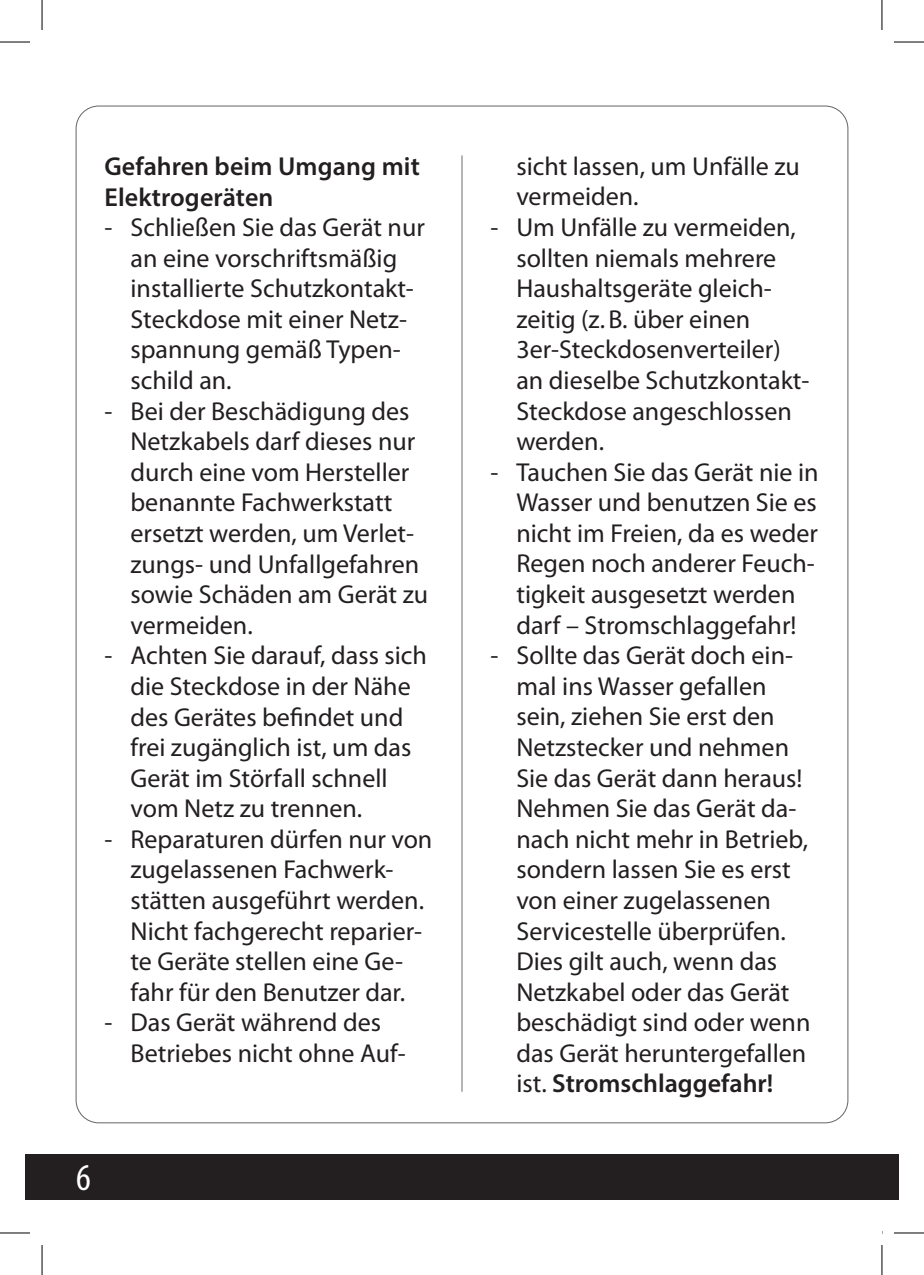
<style>
.page{position:relative;width:924px;height:1275px;background:#fff}
.page>*{position:absolute;margin:0;border:0;box-sizing:border-box;transform-origin:0 0}
.t1{font:condensed 38px "Myriad Pro";color:#fff}
.t2{font:26px/30.6px "Myriad Pro";color:#231f20}
.t3{font:600 26px/30.6px "Myriad Pro";letter-spacing:.005em;color:#231f20}
.s1{font-weight:600}
</style>
<div class="page">
<div style="left:25px;top:1154px;width:873px;height:45px;background:#231f20"></div>
<hr style="left:461px;top:155px;width:1px;height:936px;background:#6c6d70">
<hr style="left:0;top:42px;width:30px;height:1px;background:#000">
<hr style="left:893px;top:42px;width:30px;height:1px;background:#000">
<hr style="left:0;top:1232px;width:30px;height:1px;background:#000">
<hr style="left:893px;top:1232px;width:30px;height:1px;background:#000">
<hr style="left:42px;top:0;width:1px;height:30px;background:#000">
<hr style="left:42px;top:1245px;width:1px;height:30px;background:#000">
<hr style="left:881px;top:0;width:1px;height:30px;background:#000">
<hr style="left:881px;top:1245px;width:1px;height:30px;background:#000">
<p class="t3" style="left:104px;top:150px;width:317px">Gefahren beim Umgang mit<br>Elektrogeräten</p>
<p class="t2" style="left:130px;top:213px;width:296px;text-indent:-26px">- Schließen Sie das Gerät nur an eine vorschriftsmäßig installierte Schutzkontakt-<br>Steckdose mit einer Netz&shy;spannung gemäß Typen&shy;schild an.</p>
<p class="t2" style="left:130px;top:396px;width:299px;text-indent:-26px">- Bei der Beschädigung des<br>Netzkabels darf dieses nur durch eine vom Hersteller benannte Fachwerkstatt ersetzt werden, um Verlet&shy;zungs- und Unfallgefahren sowie Schäden am Gerät zu vermeiden.</p>
<p class="t2" style="left:130px;top:641px;width:298px;text-indent:-26px">- Achten Sie darauf, dass sich die Steckdose in der Nähe des Gerätes befindet und frei zugänglich ist, um das<br>Gerät im Störfall schnell vom Netz zu trennen.</p>
<p class="t2" style="left:130px;top:824px;width:303px;text-indent:-26px">- Reparaturen dürfen nur von zugelassenen Fachwerk&shy;stätten ausgeführt werden.<br>Nicht fachgerecht reparier&shy;te Geräte stellen eine Ge&shy;fahr für den Benutzer dar.</p>
<p class="t2" style="left:130px;top:1008px;width:276px;text-indent:-26px">- Das Gerät während des<br>Betriebes nicht ohne Auf-</p>
<h1 class="t1" style="left:76px;top:1154px;width:16px">6</h1>
<p class="t2" style="left:516px;top:151px;width:285px">sicht lassen, um Unfälle zu vermeiden.</p>
<p class="t2" style="left:516px;top:212px;width:294px;text-indent:-26px">- Um Unfälle zu vermeiden, sollten niemals mehrere<br>Haushaltsgeräte gleich&shy;zeitig (z.B. über einen<br>3er-Steckdosenverteiler) an dieselbe Schutzkontakt-<br>Steckdose angeschlossen werden.</p>
<p class="t2" style="left:516px;top:457px;width:304px;text-indent:-26px">- Tauchen Sie das Gerät nie in<br>Wasser und benutzen Sie es nicht im Freien, da es weder<br>Regen noch anderer Feuch&shy;tigkeit ausgesetzt werden darf – Stromschlaggefahr!</p>
<p class="t2" style="left:516px;top:640px;width:295px;text-indent:-26px">- Sollte das Gerät doch ein&shy;mal ins Wasser gefallen sein, ziehen Sie erst den<br>Netzstecker und nehmen<br>Sie das Gerät dann heraus!<br>Nehmen Sie das Gerät da&shy;nach nicht mehr in Betrieb, sondern lassen Sie es erst von einer zugelassenen<br>Servicestelle überprüfen.<br>Dies gilt auch, wenn das<br>Netzkabel oder das Gerät beschädigt sind oder wenn das Gerät heruntergefallen ist. <span class="s1">Stromschlaggefahr!</span></p>
</div>
